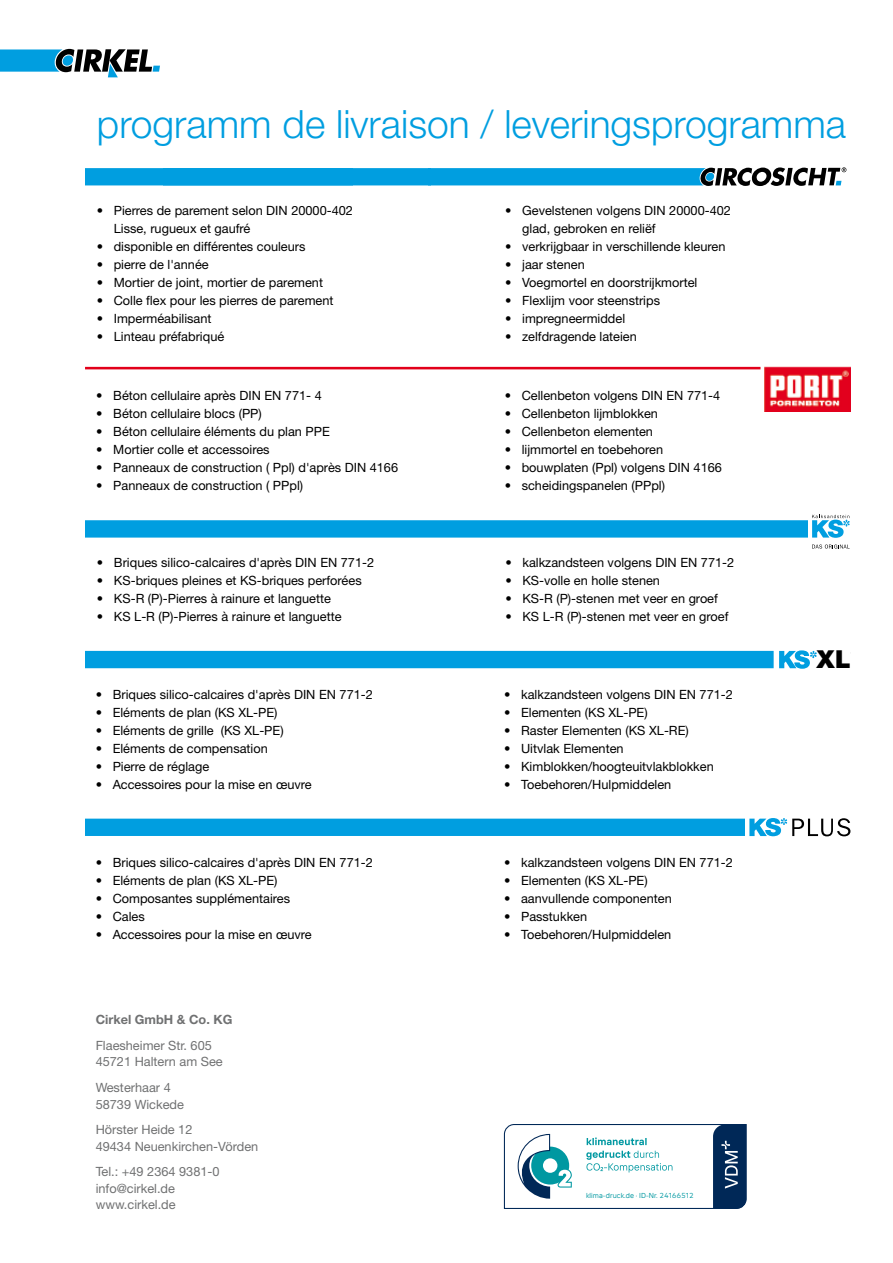
<style>
.page{position:relative;width:893px;height:1263px;background:#fff}
.page>*{position:absolute;margin:0;border:0;box-sizing:border-box;transform-origin:0 0}
.t1{font:300 39px "Helvetica Neue LT Std";color:#009ee0}
.t2{font:900 24.75px "Helvetica Neue";color:#000}
.t3{font:12.75px/18px "Helvetica Neue LT Std";color:#000}
.t4{font:12.75px/16.5px "Helvetica Neue LT Std";color:#707172}
.t5{font:700 12.75px "Helvetica Neue LT Std";color:#707172}
.t6{font:10.35px "Mark Pro";letter-spacing:.05em;color:#0098a1}
.t7{font:7.2px "TT Interphases Pro";letter-spacing:.01em;color:#0098a1}
.s1{font-family:"Mark OT";font-size:9.45px}
.s2{font-family:"Mark Pro";font-size:7.35px}
</style>
<div class="page">
<svg style="left:0;top:49px;width:160px;height:28px"></svg>
<div style="left:85px;top:520px;width:723px;height:18px;background:#009ee0"></div>
<svg style="left:779px;top:650px;width:38px;height:19px"></svg>
<div style="left:85px;top:651px;width:689px;height:17px;background:#009ee0"></div>
<svg style="left:85px;top:167px;width:761px;height:19px"></svg>
<hr style="left:85px;top:367px;width:675px;height:2px;background:#e2001a">
<div style="left:85px;top:819px;width:659px;height:17px;background:#009ee0"></div>
<img style="left:765px;top:367px;width:85px;height:45px">
<svg style="left:812px;top:515px;width:38px;height:23px"></svg>
<svg style="left:812px;top:544px;width:38px;height:5px"></svg>
<svg style="left:749px;top:818px;width:101px;height:18px"></svg>
<svg style="left:504px;top:1124px;width:243px;height:85px"></svg>
<h1 class="t1" style="left:97px;top:101px;width:751px">programm de livraison / leveringsprogramma</h1>
<p class="t3" style="left:114px;top:202px;width:241px;text-indent:-17px">• Pierres de parement selon DIN 20000-402<br>Lisse, rugueux et gaufré</p>
<p class="t3" style="left:97px;top:238px;width:210px">• disponible en différentes couleurs</p>
<p class="t3" style="left:97px;top:256px;width:113px">• pierre de l'année</p>
<p class="t3" style="left:97px;top:274px;width:228px">• Mortier de joint, mortier de parement</p>
<p class="t3" style="left:97px;top:292px;width:238px">• Colle flex pour les pierres de parement</p>
<p class="t3" style="left:97px;top:310px;width:116px">• Imperméabilisant</p>
<p class="t3" style="left:97px;top:328px;width:129px">• Linteau préfabriqué</p>
<p class="t3" style="left:96px;top:386px;width:227px">• Béton cellulaire après DIN EN 771- 4</p>
<p class="t3" style="left:96px;top:404px;width:167px">• Béton cellulaire blocs (PP)</p>
<p class="t3" style="left:96px;top:422px;width:235px">• Béton cellulaire éléments du plan PPE</p>
<p class="t3" style="left:96px;top:440px;width:175px">• Mortier colle et accessoires</p>
<p class="t3" style="left:96px;top:458px;width:303px">• Panneaux de construction ( Ppl) d'après DIN 4166</p>
<p class="t3" style="left:96px;top:476px;width:208px">• Panneaux de construction ( PPpl)</p>
<p class="t3" style="left:97px;top:553px;width:279px">• Briques silico-calcaires d'après DIN EN 771-2</p>
<p class="t3" style="left:97px;top:571px;width:266px">• KS-briques pleines et KS-briques perforées</p>
<p class="t3" style="left:97px;top:589px;width:236px">• KS-R (P)-Pierres à rainure et languette</p>
<p class="t3" style="left:97px;top:607px;width:246px">• KS L-R (P)-Pierres à rainure et languette</p>
<p class="t3" style="left:96px;top:685px;width:279px">• Briques silico-calcaires d'après DIN EN 771-2</p>
<p class="t3" style="left:96px;top:703px;width:183px">• Eléments de plan (KS XL-PE)</p>
<p class="t3" style="left:96px;top:721px;width:189px">• Eléments de grille (KS XL-PE)</p>
<p class="t3" style="left:96px;top:739px;width:174px">• Eléments de compensation</p>
<p class="t3" style="left:96px;top:757px;width:115px">• Pierre de réglage</p>
<p class="t3" style="left:96px;top:775px;width:218px">• Accessoires pour la mise en œuvre</p>
<p class="t3" style="left:96px;top:853px;width:279px">• Briques silico-calcaires d'après DIN EN 771-2</p>
<p class="t3" style="left:96px;top:871px;width:183px">• Eléments de plan (KS XL-PE)</p>
<p class="t3" style="left:96px;top:889px;width:196px">• Composantes supplémentaires</p>
<p class="t3" style="left:96px;top:907px;width:51px">• Cales</p>
<p class="t3" style="left:96px;top:925px;width:218px">• Accessoires pour la mise en œuvre</p>
<p class="t5" style="left:96px;top:1012px;width:138px">Cirkel GmbH &amp; Co. KG</p>
<p class="t4" style="left:96px;top:1037px;width:129px">Flaesheimer Str. 605<br>45721 Haltern am See</p>
<p class="t4" style="left:96px;top:1079px;width:90px">Westerhaar 4<br>58739 Wickede</p>
<p class="t4" style="left:96px;top:1121px;width:164px">Hörster Heide 12<br>49434 Neuenkirchen-Vörden</p>
<p class="t4" style="left:96px;top:1163px;width:125px">Tel.: +49 2364 9381-0 info@cirkel.de www.cirkel.de</p>
<p class="t3" style="left:522px;top:202px;width:210px;text-indent:-17px">• Gevelstenen volgens DIN 20000-402 glad, gebroken en reliëf</p>
<p class="t3" style="left:505px;top:238px;width:222px">• verkrijgbaar in verschillende kleuren</p>
<p class="t3" style="left:505px;top:256px;width:81px">• jaar stenen</p>
<p class="t3" style="left:505px;top:274px;width:194px">• Voegmortel en doorstrijkmortel</p>
<p class="t3" style="left:505px;top:292px;width:156px">• Flexlijm voor steenstrips</p>
<p class="t3" style="left:505px;top:310px;width:121px">• impregneermiddel</p>
<p class="t3" style="left:505px;top:328px;width:133px">• zelfdragende lateien</p>
<p class="t3" style="left:505px;top:386px;width:217px">• Cellenbeton volgens DIN EN 771-4</p>
<p class="t3" style="left:505px;top:404px;width:155px">• Cellenbeton lijmblokken</p>
<p class="t3" style="left:505px;top:422px;width:150px">• Cellenbeton elementen</p>
<p class="t3" style="left:505px;top:440px;width:160px">• lijmmortel en toebehoren</p>
<p class="t3" style="left:505px;top:458px;width:219px">• bouwplaten (Ppl) volgens DIN 4166</p>
<p class="t3" style="left:505px;top:476px;width:162px">• scheidingspanelen (PPpl)</p>
<p class="t3" style="left:505px;top:553px;width:230px">• kalkzandsteen volgens DIN EN 771-2</p>
<p class="t3" style="left:505px;top:571px;width:156px">• KS-volle en holle stenen</p>
<p class="t3" style="left:505px;top:589px;width:214px">• KS-R (P)-stenen met veer en groef</p>
<p class="t3" style="left:505px;top:607px;width:225px">• KS L-R (P)-stenen met veer en groef</p>
<p class="t3" style="left:504px;top:685px;width:230px">• kalkzandsteen volgens DIN EN 771-2</p>
<p class="t3" style="left:504px;top:703px;width:145px">• Elementen (KS XL-PE)</p>
<p class="t3" style="left:504px;top:721px;width:186px">• Raster Elementen (KS XL-RE)</p>
<p class="t3" style="left:504px;top:739px;width:121px">• Uitvlak Elementen</p>
<p class="t3" style="left:504px;top:757px;width:211px">• Kimblokken/hoogteuitvlakblokken</p>
<p class="t3" style="left:504px;top:775px;width:169px">• Toebehoren/Hulpmiddelen</p>
<p class="t3" style="left:504px;top:853px;width:230px">• kalkzandsteen volgens DIN EN 771-2</p>
<p class="t3" style="left:504px;top:871px;width:145px">• Elementen (KS XL-PE)</p>
<p class="t3" style="left:504px;top:889px;width:169px">• aanvullende componenten</p>
<p class="t3" style="left:504px;top:907px;width:85px">• Passtukken</p>
<p class="t3" style="left:504px;top:925px;width:169px">• Toebehoren/Hulpmiddelen</p>
<h2 class="t2" style="left:816px;top:645px;width:36px">XL</h2>
<p class="t6" style="left:588px;top:1187px;width:83px"><span class="s1">ID-Nr.</span> 22130456</p>
<p class="t7" style="left:586px;top:1191px;width:109px">klima-druck.de · ID-Nr. <span class="s2">24166512</span></p>
</div>
